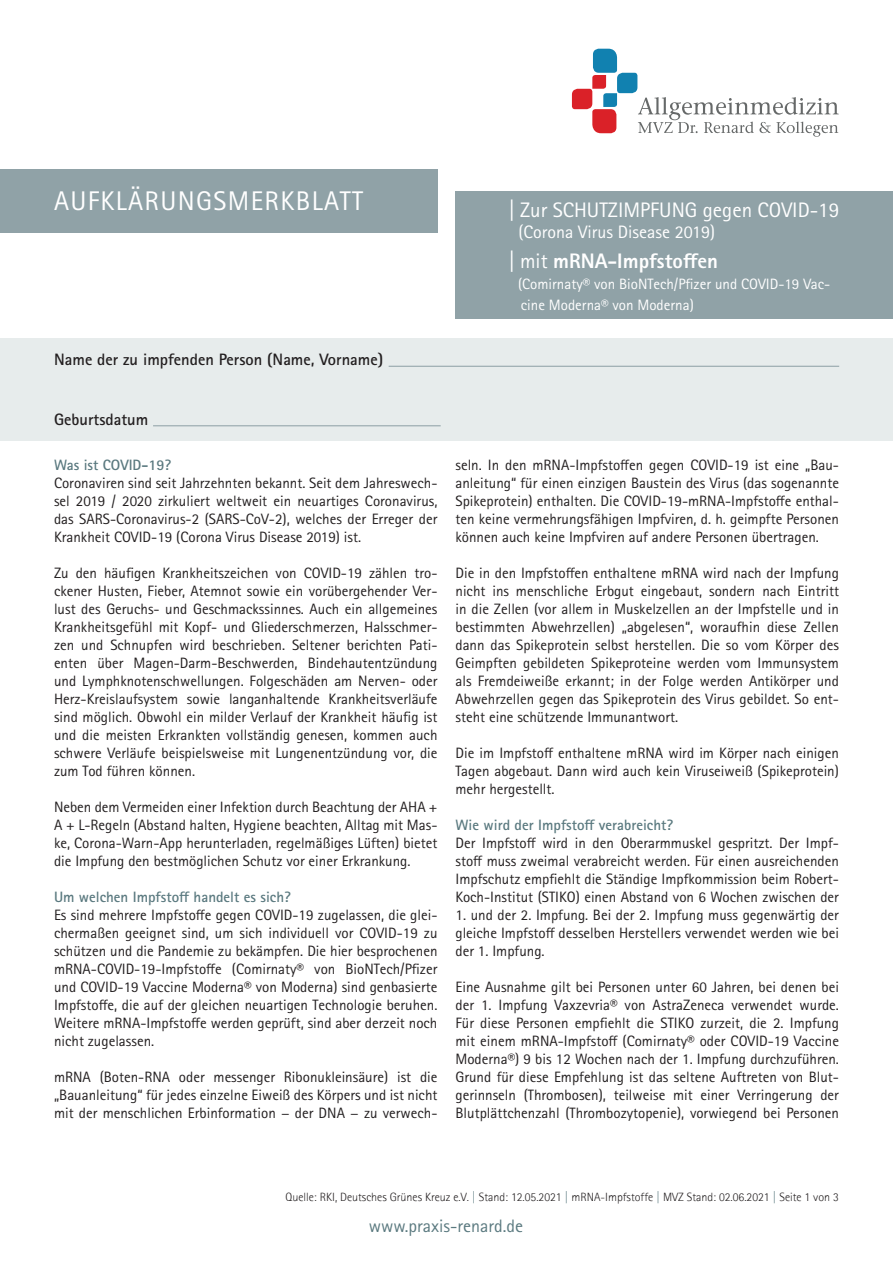
<style>
.page{position:relative;width:893px;height:1263px;background:#fff}
.page>*{position:absolute;margin:0;border:0;box-sizing:border-box;transform-origin:0 0}
.t1{font:27px "Rotis Sans Serif Std";letter-spacing:.05em;color:#fff}
.t2{font:21px "Rotis Sans Serif Pro";color:#fff}
.t3{font:800 21px "Rotis Sans Serif Pro";color:#fff}
.t4{font:18px "Rotis Sans Serif Pro";color:#fff}
.t5{font:18px "Rotis Sans Serif Pro";color:#5a797f}
.t6{font:700 16.5px "Rotis Sans Serif Pro";color:#231f20}
.t7{font:15px/18px "Rotis Sans Serif Pro";color:#231f20;text-align:justify}
.t8{font:700 15px "Rotis Sans Serif Pro";color:#5a797f}
.t9{font:15px/21px "Rotis Sans Serif Pro";color:#fff}
.t10{font:300 12px "AT Rotis Sans Serif";color:#231f20}
.s1{font-weight:400}
.s2{color:#5a797f}
</style>
<div class="page">
<svg style="left:572px;top:49px;width:267px;height:88px"></svg>
<div style="left:0;top:338px;width:893px;height:102px;background:#e7ecec"></div>
<div style="left:0;top:169px;width:437px;height:64px;background:#90a2a7"></div>
<div style="left:455px;top:191px;width:438px;height:128px;background:#90a2a7"></div>
<hr style="left:389px;top:366px;width:450px;height:1px;background:#90a2a7">
<hr style="left:153px;top:425px;width:288px;height:1px;background:#90a2a7">
<p class="t1" style="left:54px;top:185px;width:311px">AUFKLÄRUNGSMERKBLATT</p>
<p class="t6" style="left:54px;top:349px;width:330px">Name der zu impfenden Person (Name, Vorname)</p>
<p class="t6" style="left:54px;top:409px;width:96px">Geburtsdatum</p>
<p class="t8" style="left:54px;top:456px;width:119px">Was ist COVID-19?</p>
<p class="t7" style="left:54px;top:474px;width:385px">Coronaviren sind seit Jahrzehnten bekannt. Seit dem Jahreswech&shy;sel 2019 / 2020 zirkuliert weltweit ein neuartiges Coronavirus, das SARS-Coronavirus-2 (SARS-CoV-2), welches der Erreger der Krankheit COVID-19 (Corona Virus Disease 2019) ist.</p>
<p class="t7" style="left:54px;top:564px;width:385px">Zu den häufigen Krankheitszeichen von COVID-19 zählen tro&shy;ckener Husten, Fieber, Atemnot sowie ein vorübergehender Ver&shy;lust des Geruchs- und Geschmackssinnes. Auch ein allgemeines Krankheitsgefühl mit Kopf- und Gliederschmerzen, Halsschmer&shy;zen und Schnupfen wird beschrieben. Seltener berichten Pati&shy;enten über Magen-Darm-Beschwerden, Bindehautentzündung und Lymphknotenschwellungen. Folgeschäden am Nerven- oder Herz-Kreislaufsystem sowie langanhaltende Krankheitsverläufe sind möglich. Obwohl ein milder Verlauf der Krankheit häufig ist und die meisten Erkrankten vollständig genesen, kommen auch schwere Verläufe beispielsweise mit Lungenentzündung vor, die zum Tod führen können.</p>
<p class="t7" style="left:54px;top:798px;width:385px">Neben dem Vermeiden einer Infektion durch Beachtung der AHA + A + L-Regeln (Abstand halten, Hygiene beachten, Alltag mit Mas&shy;ke, Corona-Warn-App herunterladen, regelmäßiges Lüften) bietet die Impfung den bestmöglichen Schutz vor einer Erkrankung.</p>
<p class="t8" style="left:54px;top:888px;width:238px">Um welchen Impfstoff handelt es sich?</p>
<p class="t7" style="left:54px;top:906px;width:385px">Es sind mehrere Impfstoffe gegen COVID-19 zugelassen, die glei&shy;chermaßen geeignet sind, um sich individuell vor COVID-19 zu schützen und die Pandemie zu bekämpfen. Die hier besprochenen mRNA-COVID-19-Impfstoffe (Comirnaty® von BioNTech/Pfizer und COVID-19 Vaccine Moderna® von Moderna) sind genbasierte Impfstoffe, die auf der gleichen neuartigen Technologie beruhen.<br>Weitere mRNA-Impfstoffe werden geprüft, sind aber derzeit noch nicht zugelassen.</p>
<p class="t7" style="left:54px;top:1068px;width:385px">mRNA (Boten-RNA oder messenger Ribonukleinsäure) ist die „Bauanleitung“ für jedes einzelne Eiweiß des Körpers und ist nicht mit der menschlichen Erbinformation − der DNA − zu verwech-</p>
<p class="t2" style="left:509px;top:197px;width:332px">| Zur SCHUTZIMPFUNG gegen COVID-19</p>
<p class="t4" style="left:518px;top:221px;width:198px">(Corona Virus Disease 2019)</p>
<p class="t3" style="left:509px;top:248px;width:210px"><span class="s1">| mit</span> mRNA-Impfstoffen</p>
<p class="t9" style="left:518px;top:274px;width:314px">(Comirnaty® von BioNTech/Pfizer und COVID-19 Vac&shy;cine Moderna® von Moderna)</p>
<p class="t7" style="left:455px;top:456px;width:385px">seln. In den mRNA-Impfstoffen gegen COVID-19 ist eine „Bau&shy;anleitung“ für einen einzigen Baustein des Virus (das sogenannte Spikeprotein) enthalten. Die COVID-19-mRNA-Impfstoffe enthal&shy;ten keine vermehrungsfähigen Impfviren, d. h. geimpfte Personen können auch keine Impfviren auf andere Personen übertragen.</p>
<p class="t7" style="left:455px;top:564px;width:385px">Die in den Impfstoffen enthaltene mRNA wird nach der Impfung nicht ins menschliche Erbgut eingebaut, sondern nach Eintritt in die Zellen (vor allem in Muskelzellen an der Impfstelle und in bestimmten Abwehrzellen) „abgelesen“, woraufhin diese Zellen dann das Spikeprotein selbst herstellen. Die so vom Körper des Geimpften gebildeten Spikeproteine werden vom Immunsystem als Fremdeiweiße erkannt; in der Folge werden Antikörper und Abwehrzellen gegen das Spikeprotein des Virus gebildet. So ent&shy;steht eine schützende Immunantwort.</p>
<p class="t7" style="left:455px;top:744px;width:385px">Die im Impfstoff enthaltene mRNA wird im Körper nach einigen Tagen abgebaut. Dann wird auch kein Viruseiweiß (Spikeprotein) mehr hergestellt.</p>
<p class="t8" style="left:455px;top:815px;width:219px">Wie wird der Impfstoff verabreicht?</p>
<p class="t7" style="left:455px;top:834px;width:385px">Der Impfstoff wird in den Oberarmmuskel gespritzt. Der Impf&shy;stoff muss zweimal verabreicht werden. Für einen ausreichenden Impfschutz empfiehlt die Ständige Impfkommission beim Robert-Koch-Institut (STIKO) einen Abstand von 6 Wochen zwischen der</p>
<p class="t7" style="left:455px;top:906px;width:385px">1. und der 2. Impfung. Bei der 2. Impfung muss gegenwärtig der gleiche Impfstoff desselben Herstellers verwendet werden wie bei der 1. Impfung.</p>
<p class="t7" style="left:455px;top:978px;width:385px">Eine Ausnahme gilt bei Personen unter 60 Jahren, bei denen bei der 1. Impfung Vaxzevria® von AstraZeneca verwendet wurde.<br>Für diese Personen empfiehlt die STIKO zurzeit, die 2. Impfung mit einem mRNA-Impfstoff (Comirnaty® oder COVID-19 Vaccine Moderna®) 9 bis 12 Wochen nach der 1. Impfung durchzuführen.<br>Grund für diese Empfehlung ist das seltene Auftreten von Blut&shy;gerinnseln (Thrombosen), teilweise mit einer Verringerung der Blutplättchenzahl (Thrombozytopenie), vorwiegend bei Personen</p>
<p class="t10" style="left:285px;top:1190px;width:555px">Quelle: RKI, Deutsches Grünes Kreuz e.V. <span class="s2">|</span> Stand: 12.05.2021 <span class="s2">|</span> mRNA-Impfstoffe <span class="s2">|</span> MVZ Stand: 02.06.2021 <span class="s2">|</span> Seite 1 von 3</p>
<p class="t5" style="left:369px;top:1215px;width:156px">www.praxis-renard.de</p>
</div>
